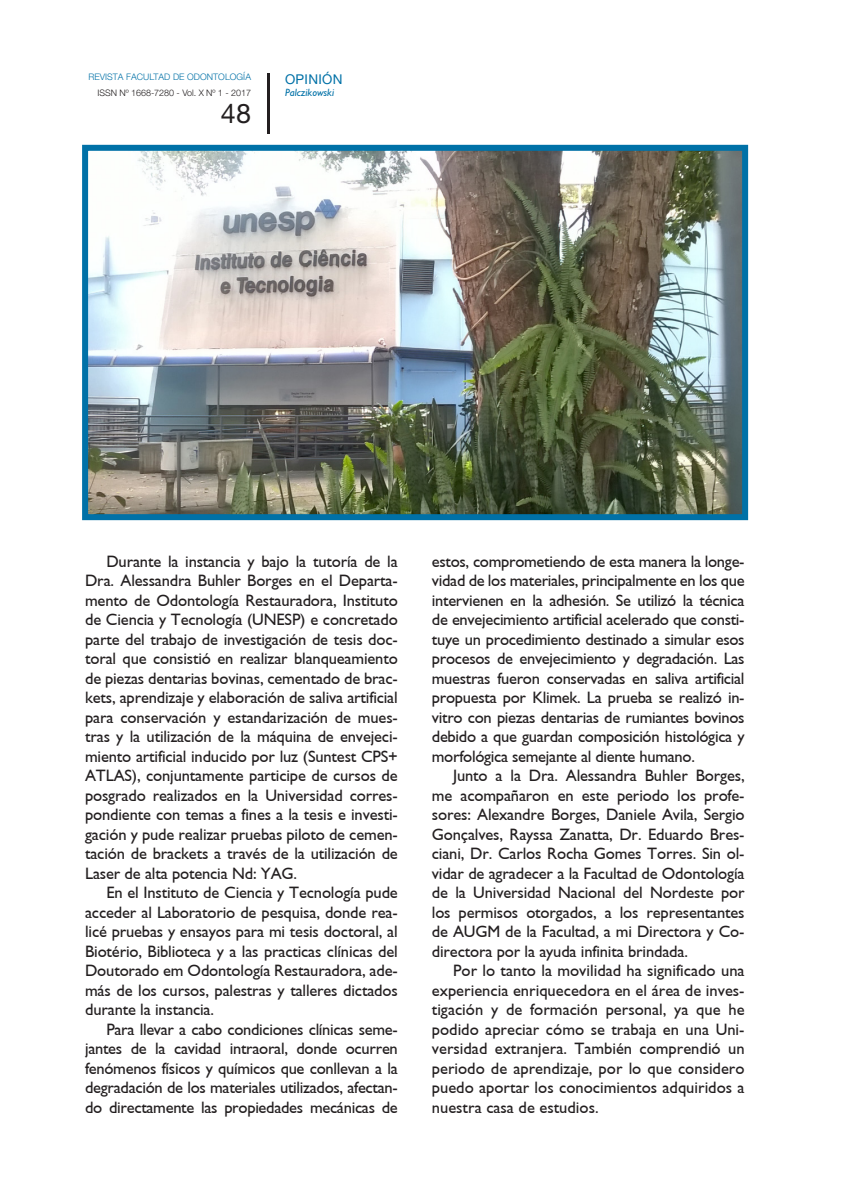
<style>
.page{position:relative;width:851px;height:1191px;background:#fff}
.page>*{position:absolute;margin:0;border:0;box-sizing:border-box;transform-origin:0 0}
.t1{font:100 60px "Helvetica Neue";color:#231f20}
.t2{font:27px "Helvetica Neue";color:#231f20}
.t3{font:16.5px/19.5px "Gill Sans";letter-spacing:-.01em;color:#231f20;text-align:justify}
.t4{font:13.5px "Helvetica Neue";letter-spacing:.02em;color:#0071a7}
.t5{font:300 10.5px "Helvetica Neue";letter-spacing:.02em;color:#0071a7}
.t6{font:italic 10.5px "Gill Sans";color:#0071a7}
.t7{font:300 9px "Helvetica Neue";letter-spacing:-.005em;color:#231f20}
.t8{font:300 9px "Helvetica Neue";letter-spacing:.005em;color:#0071a7}
</style>
<div class="page">
<img style="left:89px;top:152px;width:652px;height:361px">
<div style="left:82px;top:145px;width:666px;height:375px;border:6px solid #0071a7"></div>
<p class="t8" style="left:88px;top:72px;width:164px">REVISTA FACULTAD DE ODONTOLOGÍA</p>
<p class="t2" style="left:221px;top:98px;width:32px">48</p>
<p class="t7" style="left:95px;top:87px;width:110px">ISSN Nº 1668-7280 - Vol. VI</p>
<p class="t7" style="left:246px;top:87px;width:7px">3</p>
<p class="t7" style="left:97px;top:87px;width:155px">ISSN Nº 1668-7280 - Vol. X Nº 1 - 2017</p>
<p class="t1" style="left:261px;top:65px;width:15px">|</p>
<p class="t4" style="left:285px;top:71px;width:59px">OPINIÓN</p>
<p class="t5" style="left:285px;top:72px;width:80px">INVESTIGACIÓN</p>
<p class="t6" style="left:285px;top:86px;width:50px">Palczikowski</p>
<p class="t3" style="left:85px;top:551px;width:314px;text-indent:21px">Durante la instancia y bajo la tutoría de la Dra. Alessandra Buhler Borges en el Departa&shy;mento de Odontología Restauradora, Instituto de Ciencia y Tecnología (UNESP) e concretado parte del trabajo de investigación de tesis doc&shy;toral que consistió en realizar blanqueamiento de piezas dentarias bovinas, cementado de brac&shy;kets, aprendizaje y elaboración de saliva artificial para conservación y estandarización de mues&shy;tras y la utilización de la máquina de envejeci&shy;miento artificial inducido por luz (Suntest CPS+ ATLAS), conjuntamente participe de cursos de posgrado realizados en la Universidad corres&shy;pondiente con temas a fines a la tesis e investi&shy;gación y pude realizar pruebas piloto de cemen&shy;tación de brackets a través de la utilización de Laser de alta potencia Nd: YAG.</p>
<p class="t3" style="left:85px;top:883px;width:314px;text-indent:21px">En el Instituto de Ciencia y Tecnología pude acceder al Laboratorio de pesquisa, donde rea&shy;licé pruebas y ensayos para mi tesis doctoral, al Biotério, Biblioteca y a las practicas clínicas del Doutorado em Odontología Restauradora, ade&shy;más de los cursos, palestras y talleres dictados durante la instancia.</p>
<p class="t3" style="left:85px;top:1019px;width:314px;text-indent:21px">Para llevar a cabo condiciones clínicas seme&shy;jantes de la cavidad intraoral, donde ocurren fenómenos físicos y químicos que conllevan a la degradación de los materiales utilizados, afectan&shy;do directamente las propiedades mecánicas de</p>
<p class="t3" style="left:432px;top:551px;width:314px">estos, comprometiendo de esta manera la longe&shy;vidad de los materiales, principalmente en los que intervienen en la adhesión. Se utilizó la técnica de envejecimiento artificial acelerado que consti&shy;tuye un procedimiento destinado a simular esos procesos de envejecimiento y degradación. Las muestras fueron conservadas en saliva artificial propuesta por Klimek. La prueba se realizó in&shy;vitro con piezas dentarias de rumiantes bovinos debido a que guardan composición histológica y morfológica semejante al diente humano.</p>
<p class="t3" style="left:432px;top:766px;width:314px;text-indent:21px">Junto a la Dra. Alessandra Buhler Borges, me acompañaron en este periodo los profe&shy;sores: Alexandre Borges, Daniele Avila, Sergio Gonçalves, Rayssa Zanatta, Dr. Eduardo Bres&shy;ciani, Dr. Carlos Rocha Gomes Torres. Sin ol&shy;vidar de agradecer a la Facultad de Odontología de la Universidad Nacional del Nordeste por los permisos otorgados, a los representantes de AUGM de la Facultad, a mi Directora y Co&shy;directora por la ayuda infinita brindada.</p>
<p class="t3" style="left:432px;top:961px;width:314px;text-indent:21px">Por lo tanto la movilidad ha significado una experiencia enriquecedora en el área de inves&shy;tigación y de formación personal, ya que he podido apreciar cómo se trabaja en una Uni&shy;versidad extranjera. También comprendió un periodo de aprendizaje, por lo que considero puedo aportar los conocimientos adquiridos a nuestra casa de estudios.</p>
</div>
